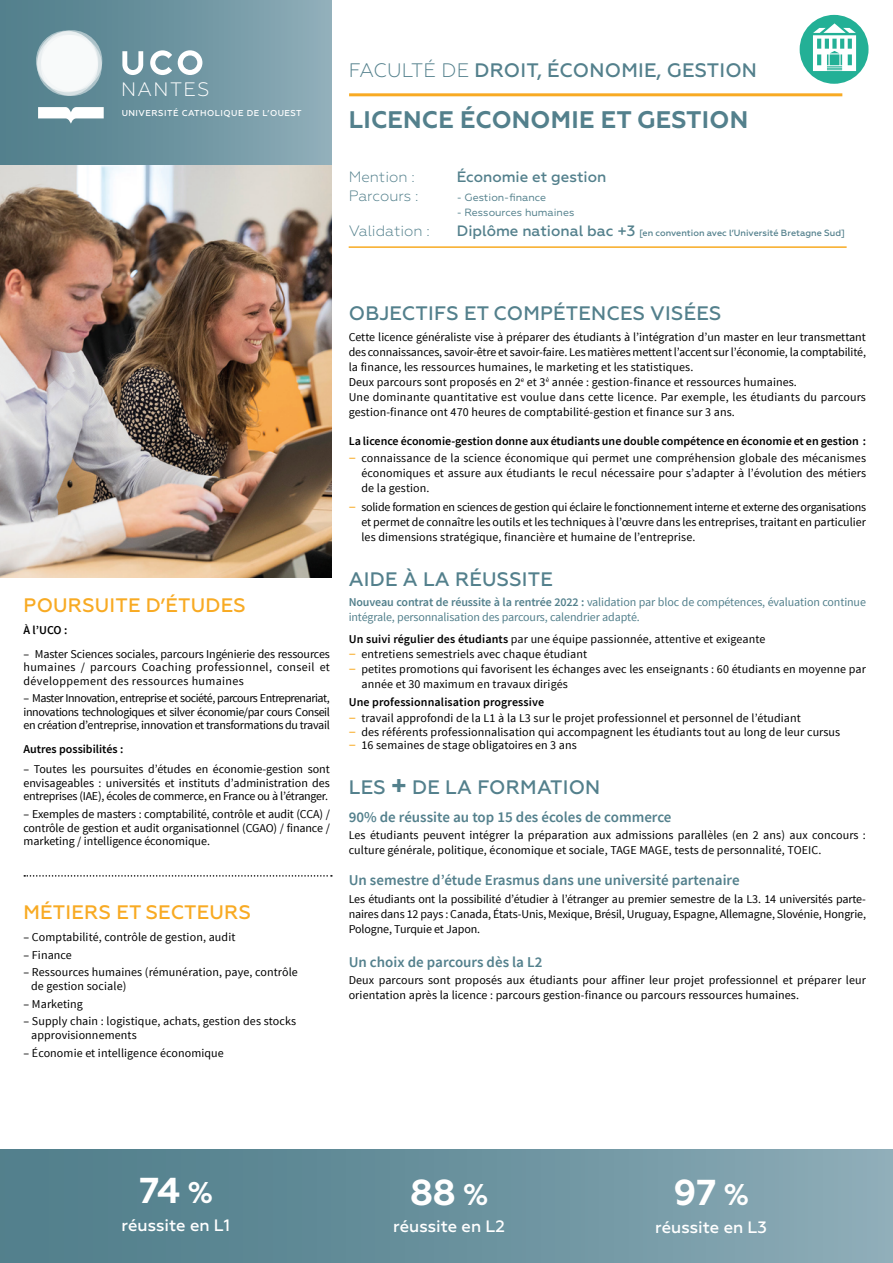
<style>
.page{position:relative;width:893px;height:1263px;background:#fff}
.page>*{position:absolute;margin:0;border:0;box-sizing:border-box;transform-origin:0 0}
.t1{font:700 36px "Geometria";color:#fff}
.t2{font:700 24px "Geometria";letter-spacing:.01em;color:#53808c}
.t3{font:500 19.5px "Geometria";letter-spacing:.01em;color:#53808c}
.t4{font:500 19.5px "Geometria";letter-spacing:.01em;color:#f8aa23}
.t5{font:300 19.5px "Geometria";letter-spacing:.075em;color:#fff}
.t6{font:500 16.5px "Geometria";color:#fff}
.t7{font:600 15px "Source Sans Pro";color:#53808c}
.t8{font:300 15px "Geometria";color:#53808c}
.t9{font:500 15px "Geometria";color:#53808c}
.t10{font:12px/15px "Source Sans Pro";letter-spacing:.01em;color:#000;text-align:justify}
.t11{font:600 12px "Source Sans Pro";color:#000}
.t12{font:12px/15px "Source Sans Pro";letter-spacing:-.01em;color:#53808c}
.t13{font:10.5px "Geometria";color:#53808c}
.t14{font:500 9px "Geometria";color:#53808c}
.t15{font:500 8.55px "Geometria";letter-spacing:.055em;color:#fff}
.s1{font-weight:300}
.s2{font-size:15px}
.s3{font-size:15px;color:#f8aa23}
.s4{font-weight:600}
.s5{font-weight:700;font-size:25.5px}
.s6{font-size:30px}
</style>
<div class="page">
<div style="left:0;top:1149px;width:893px;height:114px;background:linear-gradient(to right,#4c7b88,#8baab6)"></div>
<hr style="left:349px;top:246px;width:498px;height:2px;background:#f8aa23">
<hr style="left:349px;top:93px;width:493px;height:3px;background:#f8aa23">
<div style="left:0;top:0;width:332px;height:166px;background:linear-gradient(to right,#4d7c89,#8dacb8)"></div>
<img style="left:0;top:165px;width:332px;height:412px">
<svg style="left:24px;top:875px;width:308px;height:2px"></svg>
<svg style="left:41px;top:30px;width:61px;height:61px"></svg>
<svg style="left:37px;top:35px;width:61px;height:61px"></svg>
<svg style="left:37px;top:31px;width:61px;height:61px"></svg>
<svg style="left:41px;top:35px;width:61px;height:61px"></svg>
<svg style="left:38px;top:107px;width:66px;height:17px"></svg>
<svg style="left:122px;top:51px;width:21px;height:24px"></svg>
<svg style="left:178px;top:50px;width:24px;height:25px"></svg>
<svg style="left:150px;top:50px;width:22px;height:25px"></svg>
<div style="left:800px;top:15px;width:68px;height:69px;background:#23b096;border-radius:50%"></div>
<svg style="left:813px;top:23px;width:43px;height:48px"></svg>
<h3 class="t5" style="left:121px;top:78px;width:90px">NANTES</h3>
<p class="t15" style="left:122px;top:108px;width:182px">UNIVERSITÉ CATHOLIQUE DE L’OUEST</p>
<h3 class="t3" style="left:349px;top:59px;width:410px"><span class="s1">FACULTÉ DE</span> DROIT, ÉCONOMIE, GESTION</h3>
<h2 class="t2" style="left:349px;top:105px;width:401px">LICENCE ÉCONOMIE ET GESTION</h2>
<p class="t8" style="left:349px;top:168px;width:68px">Mention :</p>
<p class="t9" style="left:457px;top:168px;width:151px">Économie et gestion</p>
<p class="t8" style="left:349px;top:187px;width:71px">Parcours :</p>
<p class="t13" style="left:457px;top:191px;width:91px">- Gestion-finance</p>
<p class="t13" style="left:457px;top:206px;width:119px">- Ressources humaines</p>
<p class="t8" style="left:349px;top:222px;width:83px">Validation :</p>
<p class="t14" style="left:457px;top:227px;width:390px"><span class="s2">Diplôme national bac +3</span> [en convention avec l’Université Bretagne Sud]</p>
<h3 class="t4" style="left:24px;top:593px;width:224px">POURSUITE D’ÉTUDES</h3>
<p class="t11" style="left:23px;top:622px;width:45px">À l’UCO :</p>
<p class="t10" style="left:23px;top:647px;width:308px;line-height:13.5px">– Master Sciences sociales, parcours Ingénierie des ressources humaines / parcours Coaching professionnel, conseil et développement des ressources humaines</p>
<p class="t10" style="left:23px;top:692px;width:308px;line-height:13.5px">– Master Innovation, entreprise et société, parcours Entreprenariat, innovations technologiques et silver économie/par cours Conseil en création d’entreprise, innovation et transformations du travail</p>
<p class="t11" style="left:23px;top:742px;width:102px">Autres possibilités :</p>
<p class="t10" style="left:23px;top:763px;width:308px;line-height:13.5px">– Toutes les poursuites d’études en économie-gestion sont envisageables : universités et instituts d’administration des entreprises (IAE), écoles de commerce, en France ou à l’étranger.</p>
<p class="t10" style="left:23px;top:807px;width:308px;line-height:13.5px">– Exemples de masters : comptabilité, contrôle et audit (CCA) / contrôle de gestion et audit organisationnel (CGAO) / finance / marketing / intelligence économique.</p>
<h3 class="t4" style="left:24px;top:900px;width:229px">MÉTIERS ET SECTEURS</h3>
<p class="t10" style="left:23px;top:929px;width:214px">– Comptabilité, contrôle de gestion, audit</p>
<p class="t10" style="left:23px;top:947px;width:50px">– Finance</p>
<p class="t10" style="left:31px;top:966px;width:268px;line-height:13.5px;text-indent:-8px">– Ressources humaines (rémunération, paye, contrôle de gestion sociale)</p>
<p class="t10" style="left:23px;top:996px;width:61px">– Marketing</p>
<p class="t10" style="left:31px;top:1015px;width:267px;line-height:13.5px;text-indent:-8px">– Supply chain : logistique, achats, gestion des stocks approvisionnements</p>
<p class="t10" style="left:23px;top:1045px;width:202px">– Économie et intelligence économique</p>
<h3 class="t3" style="left:349px;top:302px;width:374px">OBJECTIFS ET COMPÉTENCES VISÉES</h3>
<p class="t10" style="left:349px;top:330px;width:519px;text-align:left">Cette licence généraliste vise à préparer des étudiants à l’intégration d’un master en leur transmettant des connaissances, savoir-être et savoir-faire. Les matières mettent l’accent sur l’économie, la comptabilité, la finance, les ressources humaines, le marketing et les statistiques.<br>Deux parcours sont proposés en 2<sup>e</sup> et 3<sup>è</sup> année : gestion-finance et ressources humaines.<br>Une dominante quantitative est voulue dans cette licence. Par exemple, les étudiants du parcours gestion-finance ont 470 heures de comptabilité-gestion et finance sur 3 ans.</p>
<p class="t11" style="left:349px;top:433px;width:519px">La licence économie-gestion donne aux étudiants une double compétence en économie et en gestion :</p>
<p class="t10" style="left:361px;top:451px;width:506px;text-indent:-13px"><span class="s3">–</span> connaissance de la science économique qui permet une compréhension globale des mécanismes économiques et assure aux étudiants le recul nécessaire pour s’adapter à l’évolution des métiers de la gestion.</p>
<p class="t10" style="left:361px;top:500px;width:506px;text-indent:-13px"><span class="s3">–</span> solide formation en sciences de gestion qui éclaire le fonctionnement interne et externe des organisations et permet de connaître les outils et les techniques à l’œuvre dans les entreprises, traitant en particulier les dimensions stratégique, financière et humaine de l’entreprise.</p>
<h3 class="t3" style="left:349px;top:568px;width:206px">AIDE À LA RÉUSSITE</h3>
<p class="t12" style="left:349px;top:595px;width:519px"><span class="s4">Nouveau contrat de réussite à la rentrée 2022 :</span> validation par bloc de compétences, évaluation continue intégrale, personnalisation des parcours, calendrier adapté.</p>
<p class="t10" style="left:349px;top:631px;width:418px"><span class="s4">Un suivi régulier des étudiants</span> par une équipe passionnée, attentive et exigeante</p>
<p class="t10" style="left:349px;top:647px;width:240px"><span class="s3">–</span> entretiens semestriels avec chaque étudiant</p>
<p class="t10" style="left:361px;top:662px;width:506px;text-indent:-13px"><span class="s3">–</span> petites promotions qui favorisent les échanges avec les enseignants : 60 étudiants en moyenne par année et 30 maximum en travaux dirigés</p>
<p class="t11" style="left:349px;top:695px;width:197px">Une professionnalisation progressive</p>
<p class="t10" style="left:349px;top:711px;width:454px"><span class="s3">–</span> travail approfondi de la L1 à la L3 sur le projet professionnel et personnel de l’étudiant</p>
<p class="t10" style="left:349px;top:724px;width:493px"><span class="s3">–</span> des référents professionnalisation qui accompagnent les étudiants tout au long de leur cursus</p>
<p class="t10" style="left:349px;top:738px;width:230px"><span class="s3">–</span> 16 semaines de stage obligatoires en 3 ans</p>
<h3 class="t3" style="left:349px;top:775px;width:253px">LES <span class="s5">+</span> DE LA FORMATION</h3>
<p class="t7" style="left:349px;top:807px;width:324px">90% de réussite au top 15 des écoles de commerce</p>
<p class="t10" style="left:349px;top:827px;width:519px">Les étudiants peuvent intégrer la préparation aux admissions parallèles (en 2 ans) aux concours : culture générale, politique, économique et sociale, TAGE MAGE, tests de personnalité, TOEIC.</p>
<p class="t7" style="left:349px;top:871px;width:392px">Un semestre d’étude Erasmus dans une université partenaire</p>
<p class="t10" style="left:349px;top:891px;width:519px">Les étudiants ont la possibilité d’étudier à l’étranger au premier semestre de la L3. 14 universités parte&shy;naires dans 12 pays : Canada, États-Unis, Mexique, Brésil, Uruguay, Espagne, Allemagne, Slovénie, Hongrie, Pologne, Turquie et Japon.</p>
<p class="t7" style="left:349px;top:953px;width:195px">Un choix de parcours dès la L2</p>
<p class="t10" style="left:349px;top:973px;width:519px">Deux parcours sont proposés aux étudiants pour affiner leur projet professionnel et préparer leur orientation après la licence : parcours gestion-finance ou parcours ressources humaines.</p>
<h1 class="t1" style="left:139px;top:1169px;width:75px">74 <span class="s6">%</span></h1>
<h3 class="t6" style="left:122px;top:1215px;width:110px">réussite en L1</h3>
<h1 class="t1" style="left:410px;top:1170px;width:80px">88 <span class="s6">%</span></h1>
<h3 class="t6" style="left:393px;top:1217px;width:113px">réussite en L2</h3>
<h1 class="t1" style="left:673px;top:1171px;width:77px">97 <span class="s6">%</span></h1>
<h3 class="t6" style="left:655px;top:1217px;width:113px">réussite en L3</h3>
</div>
